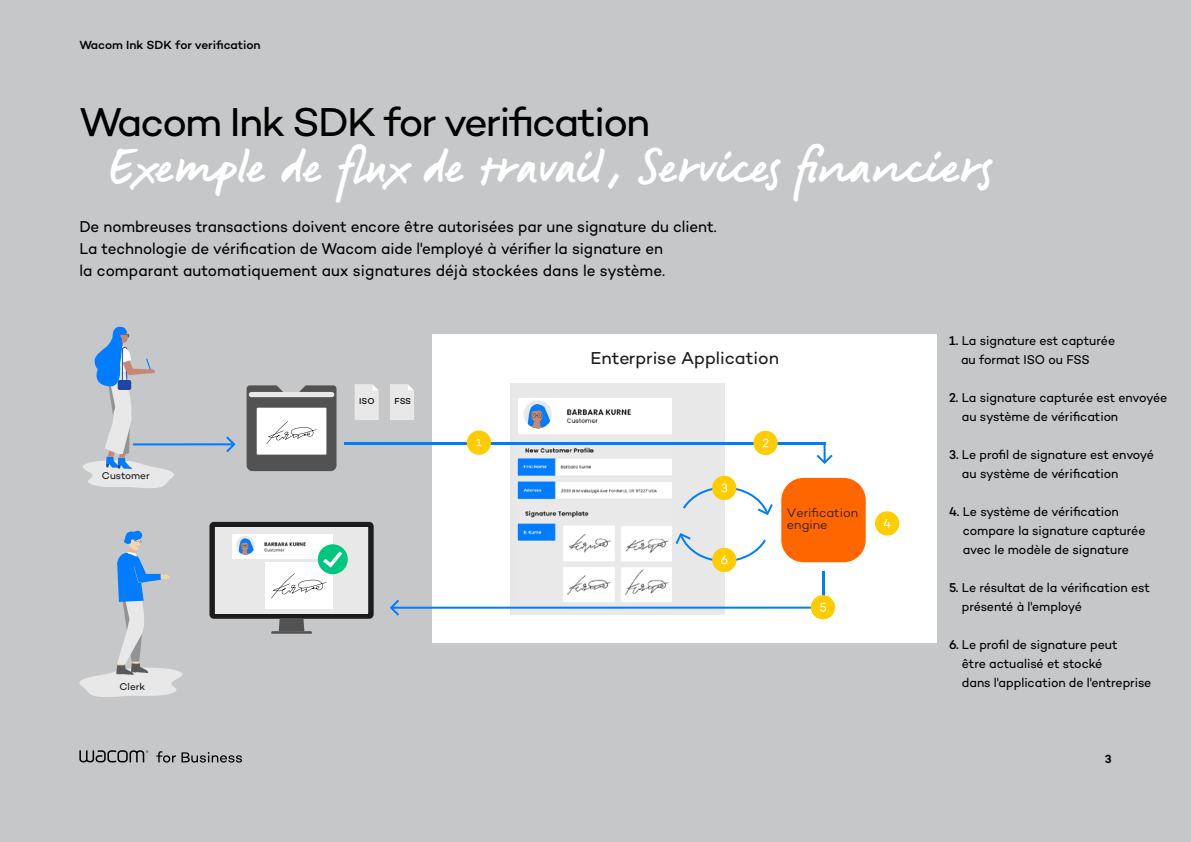
<style>
.page{position:relative;width:1191px;height:842px;background:#c5c7c8}
.page>*{position:absolute;margin:0;border:0;box-sizing:border-box;transform-origin:0 0}
.t1{font:49.2px "Signature Wacom";color:#fff}
.t2{font:41px "Campton Wacom";letter-spacing:-.045em;color:#000}
.t3{font:17.6px "Campton";color:#1c1c1c}
.t4{font:16px/22px "Campton Wacom";color:#000;scale:.95 1}
.t5{font:13px/19px "Campton Wacom";letter-spacing:-.005em;color:#000;scale:.95 1}
.t6{font:300 12.7px/12.3px "Campton Wacom";color:#1c1c1c}
.t7{font:500 12px "Campton Wacom";letter-spacing:-.005em;color:#000}
.t8{font:600 12px "Campton Wacom";color:#000}
.t9{font:10px "Campton";color:#1c1c1c}
.t10{font:500 8.8px "Campton";color:#1c1c1c}
.s1{font-weight:500}
</style>
<div class="page">
<svg style="left:79px;top:750px;width:163px;height:13px"></svg>
<div style="left:432px;top:334px;width:504px;height:309px;background:#fff"></div>
<div style="left:510px;top:383px;width:214px;height:232px;background:#e8e8e8"></div>
<hr style="left:344px;top:442px;width:481px;height:2px;background:#007dff">
<svg style="left:816px;top:442px;width:16px;height:22px"></svg>
<hr style="left:823px;top:571px;width:2px;height:38px;background:#007dff">
<svg style="left:247px;top:385px;width:89px;height:86px;background:#a4a4a4"></svg>
<div style="left:875px;top:511px;width:24px;height:24px;background:#fc0;border-radius:50%"></div>
<svg style="left:883px;top:519px;width:7px;height:9px"></svg>
<div style="left:781px;top:478px;width:84px;height:84px;background:#f60;border-radius:22px"></div>
<div style="left:467px;top:430px;width:24px;height:25px;background:#fc0;border-radius:50%"></div>
<svg style="left:476px;top:439px;width:5px;height:7px"></svg>
<div style="left:753px;top:431px;width:24px;height:24px;background:#fc0;border-radius:50%"></div>
<svg style="left:355px;top:384px;width:24px;height:36px"></svg>
<svg style="left:390px;top:384px;width:24px;height:36px"></svg>
<svg style="left:762px;top:439px;width:6px;height:8px"></svg>
<div style="left:712px;top:476px;width:24px;height:24px;background:#fc0;border-radius:50%"></div>
<div style="left:712px;top:548px;width:24px;height:24px;background:#fc0;border-radius:50%"></div>
<svg style="left:683px;top:483px;width:90px;height:32px"></svg>
<svg style="left:675px;top:533px;width:91px;height:31px"></svg>
<div style="left:810px;top:595px;width:25px;height:24px;background:#fc0;border-radius:50%"></div>
<svg style="left:390px;top:600px;width:436px;height:16px"></svg>
<img style="left:518px;top:398px;width:154px;height:204px">
<img style="left:518px;top:442px;width:154px;height:2px">
<svg style="left:83px;top:326px;width:152px;height:162px"></svg>
<div style="left:118px;top:380px;width:13px;height:10px;background:#2145a3;border-radius:2px"></div>
<svg style="left:79px;top:530px;width:104px;height:167px"></svg>
<div style="left:524px;top:401px;width:28px;height:27px;background:#e8e8e8;border-radius:50%"></div>
<svg style="left:524px;top:403px;width:28px;height:25px"></svg>
<svg style="left:209px;top:522px;width:165px;height:112px;background:#bfc6c4"></svg>
<p class="t7" style="left:79px;top:37px;width:183px">Wacom Ink SDK for verification</p>
<h2 class="t2" style="left:79px;top:97px;width:572px">Wacom Ink SDK for verification</h2>
<h1 class="t1" style="left:108px;top:134px;width:886px">Exemple de flux de travail, Services financiers</h1>
<p class="t4" style="left:79px;top:215px;width:672px">De nombreuses transactions doivent encore être autorisées par une signature du client.<br>La technologie de vérification de Wacom aide l'employé à vérifier la signature en<br>la comparant automatiquement aux signatures déjà stockées dans le système.</p>
<p class="t9" style="left:102px;top:470px;width:49px">Customer</p>
<p class="t10" style="left:359px;top:395px;width:17px">ISO</p>
<p class="t10" style="left:394px;top:395px;width:18px">FSS</p>
<h3 class="t3" style="left:590px;top:347px;width:190px">Enterprise Application</h3>
<p class="t6" style="left:787px;top:506px;width:73px">Verification engine</p>
<p class="t5" style="left:961px;top:331px;width:164px;text-indent:-12px"><span class="s1">1.</span> La signature est capturée au format ISO ou FSS</p>
<p class="t5" style="left:961px;top:388px;width:218px;text-indent:-13px"><span class="s1">2.</span> La signature capturée est envoyée au système de vérification</p>
<p class="t5" style="left:962px;top:445px;width:204px;text-indent:-13px"><span class="s1">3.</span> Le profil de signature est envoyé au système de vérification</p>
<p class="t5" style="left:962px;top:502px;width:194px;text-indent:-14px"><span class="s1">4.</span> Le système de vérification compare la signature capturée avec le modèle de signature</p>
<p class="t5" style="left:962px;top:578px;width:199px;text-indent:-13px"><span class="s1">5.</span> Le résultat de la vérification est présenté à l'employé</p>
<p class="t5" style="left:949px;top:635px;width:179px;text-align:center"><span class="s1">6.</span> Le profil de signature peut être actualisé et stocké</p>
<p class="t9" style="left:120px;top:680px;width:27px">Clerk</p>
<p class="t5" style="left:962px;top:673px;width:201px">dans l'application de l'entreprise</p>
<p class="t8" style="left:1104px;top:751px;width:8px">3</p>
</div>
